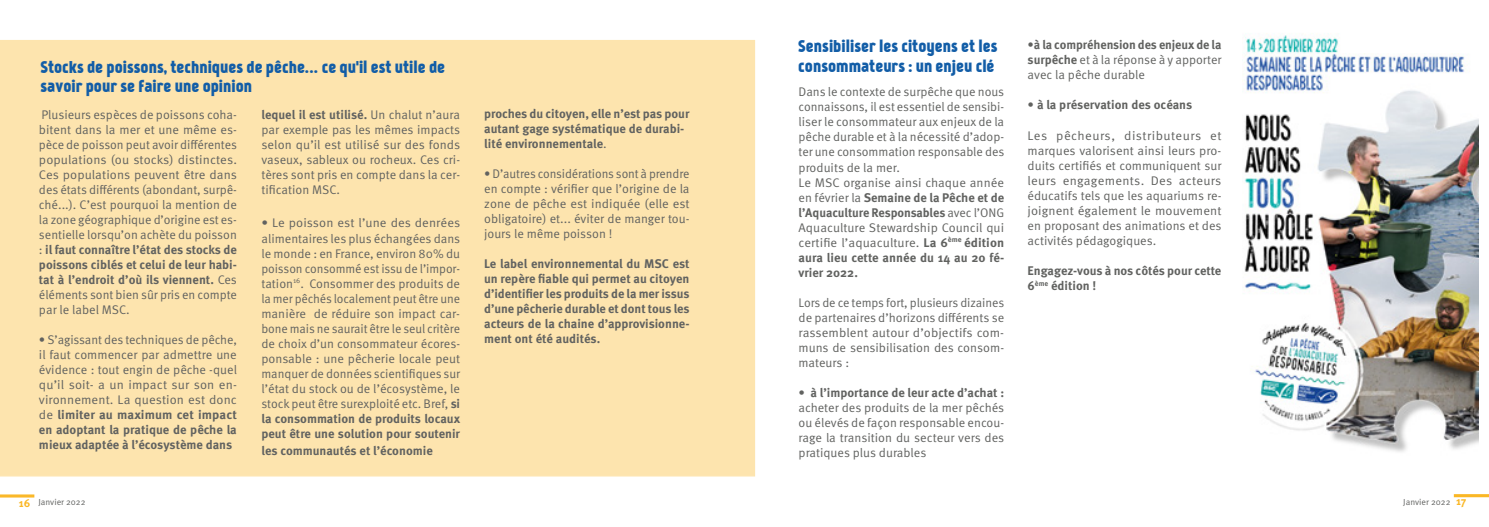
<style>
.page{position:relative;width:1489px;height:527px;background:#fff}
.page>*{position:absolute;margin:0;border:0;box-sizing:border-box;transform-origin:0 0}
.t1{font:16.25px/19.5px "Kankin";color:#125da7}
.t2{font:12.5px/15px "Meta Pro";color:#616260;text-align:justify}
.t3{font:700 12.5px/15px "Meta Pro";color:#616260}
.t4{font:700 11.25px "Meta Pro";color:#fab725}
.t5{font:8.75px "Meta Pro";color:#616260}
.s1{font-weight:700}
.s2{font-weight:400}
</style>
<div class="page">
<svg style="left:1453px;top:494px;width:35px;height:2px"></svg>
<svg style="left:0;top:494px;width:34px;height:3px"></svg>
<div style="left:0;top:40px;width:755px;height:436px;background:#fde4ae"></div>
<img style="left:1244px;top:33px;width:234px;height:419px">
<h1 class="t1" style="left:41px;top:57px;width:406px">Stocks de poissons, techniques de pêche... ce qu'il est utile de savoir pour se faire une opinion</h1>
<p class="t2" style="left:39px;top:107px;width:199px">Plusieurs espèces de poissons coha&shy;bitent dans la mer et une même es&shy;pèce de poisson peut avoir différentes populations (ou stocks) distinctes.<br>Ces populations peuvent être dans des états différents (abondant, surpê&shy;ché...). C’est pourquoi la mention de la zone géographique d’origine est es&shy;sentielle lorsqu’on achète du poisson : <span class="s1">il faut connaître l’état des stocks de poissons ciblés et celui de leur habi&shy;tat à l’endroit d’où ils viennent.</span> Ces éléments sont bien sûr pris en compte par le label MSC.</p>
<p class="t2" style="left:39px;top:332px;width:199px">• S’agissant des techniques de pêche, il faut commencer par admettre une évidence : tout engin de pêche -quel qu’il soit- a un impact sur son en&shy;vironnement. La question est donc de <span class="s1">limiter au maximum cet impact en adoptant la pratique de pêche la mieux adaptée à l’écosystème dans</span></p>
<p class="t2" style="left:261px;top:107px;width:200px"><span class="s1">lequel il est utilisé.</span> Un chalut n’aura par exemple pas les mêmes impacts selon qu’il est utilisé sur des fonds vaseux, sableux ou rocheux. Ces cri&shy;tères sont pris en compte dans la cer&shy;tification MSC.</p>
<p class="t2" style="left:261px;top:216px;width:200px">• Le poisson est l’une des denrées alimentaires les plus échangées dans le monde : en France, environ 80% du poisson consommé est issu de l’impor&shy;tation<sup>16</sup>. Consommer des produits de la mer pêchés localement peut être une manière de réduire son impact car&shy;bone mais ne saurait être le seul critère de choix d’un consommateur écores&shy;ponsable : une pêcherie locale peut manquer de données scientifiques sur l’état du stock ou de l’écosystème, le stock peut être surexploité etc. Bref, <span class="s1">si la consommation de produits locaux peut être une solution pour soutenir</span></p>
<p class="t3" style="left:261px;top:443px;width:173px">les communautés et l’économie</p>
<p class="t3" style="left:484px;top:106px;width:207px">proches du citoyen, elle n’est pas pour autant gage systématique de durabi&shy;lité environnementale<span class="s2">.</span></p>
<p class="t2" style="left:484px;top:166px;width:207px">• D’autres considérations sont à prendre en compte : vérifier que l’origine de la zone de pêche est indiquée (elle est obligatoire) et... éviter de manger tou&shy;jours le même poisson !</p>
<p class="t3" style="left:484px;top:256px;width:207px;text-align:justify">Le label environnemental du MSC est un repère fiable qui permet au citoyen d’identifier les produits de la mer issus d’une pêcherie durable et dont tous les acteurs de la chaine d’approvisionne&shy;ment ont été audités.</p>
<h1 class="t1" style="left:798px;top:37px;width:201px">Sensibiliser les citoyens et les consommateurs : un enjeu clé</h1>
<p class="t2" style="left:1027px;top:38px;width:195px">•<span class="s1">à la compréhension des enjeux de la surpêche</span> et à la réponse à y apporter avec la pêche durable</p>
<p class="t3" style="left:1027px;top:98px;width:166px"><span class="s2">•</span> à la préservation des océans</p>
<p class="t2" style="left:1027px;top:128px;width:195px">Les pêcheurs, distributeurs et marques valorisent ainsi leurs pro&shy;duits certifiés et communiquent sur leurs engagements. Des acteurs éducatifs tels que les aquariums re&shy;joignent également le mouvement en proposant des animations et des activités pédagogiques.</p>
<p class="t3" style="left:1027px;top:263px;width:195px">Engagez-vous à nos côtés pour cette<br>6<sup>ème</sup> édition !</p>
<p class="t2" style="left:798px;top:85px;width:207px;text-align:left">Dans le contexte de surpêche que nous connaissons, il est essentiel de sensibi&shy;liser le consommateur aux enjeux de la pêche durable et à la nécessité d’adop&shy;ter une consommation responsable des produits de la mer.<br>Le MSC organise ainsi chaque année en février la <span class="s1">Semaine de la Pêche et de l’Aquaculture Responsables</span> avec l’ONG Aquaculture Stewardship Council qui certifie l’aquaculture. <span class="s1">La 6</span><sup>ème</sup> <span class="s1">édition aura lieu cette année du 14 au 20 fé&shy;vrier 2022.</span></p>
<p class="t2" style="left:798px;top:295px;width:207px">Lors de ce temps fort, plusieurs dizaines de partenaires d’horizons différents se rassemblent autour d’objectifs com&shy;muns de sensibilisation des consom&shy;mateurs :</p>
<p class="t2" style="left:798px;top:385px;width:207px">• <span class="s1">à l’importance de leur acte d’achat : </span>acheter des produits de la mer pêchés ou élevés de façon responsable encou&shy;rage la transition du secteur vers des pratiques plus durables</p>
<p class="t4" style="left:19px;top:495px;width:13px">16</p>
<p class="t5" style="left:38px;top:495px;width:49px">Janvier 2022</p>
<p class="t5" style="left:1403px;top:496px;width:49px">Janvier 2022</p>
<p class="t4" style="left:1455px;top:494px;width:12px">17</p>
</div>
